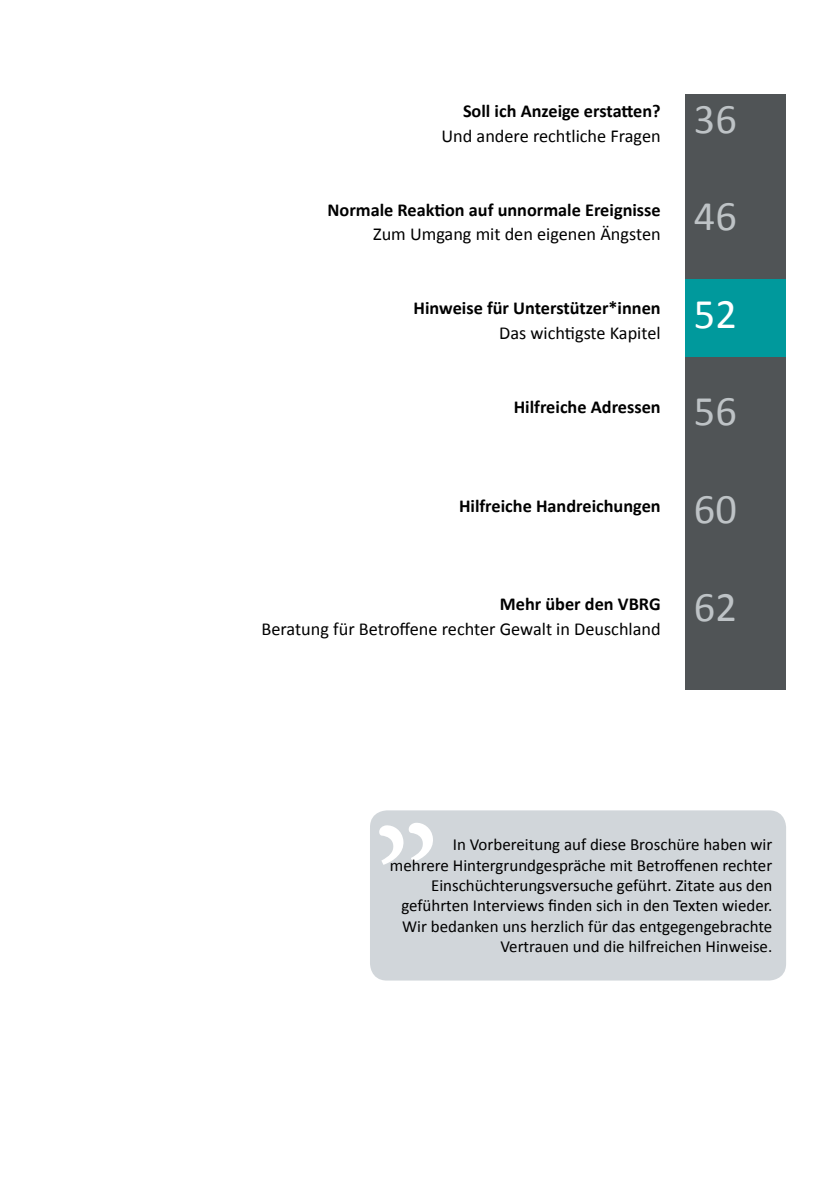
<style>
.page{position:relative;width:840px;height:1191px;background:#fff}
.page>*{position:absolute;margin:0;border:0;box-sizing:border-box;transform-origin:0 0}
.t1{font:42.2px "Calibri";color:#bec3c6}
.t2{font:42.2px "Calibri";color:#fff}
.t3{font:700 18.2px "Calibri";color:#000}
.t4{font:18.2px "Calibri";color:#000}
.t5{font:17px/20.2px "Calibri";color:#000;text-align:right}
</style>
<div class="page">
<div style="left:370px;top:810px;width:415px;height:170px;background:#d1d6da;border-radius:17px"></div>
<div style="left:685px;top:94px;width:100px;height:595px;background:#505456"></div>
<div style="left:685px;top:279px;width:100px;height:77px;background:#00999c"></div>
<p class="t3" style="left:462px;top:99px;width:199px">Soll ich Anzeige erstatten?</p>
<p class="t4" style="left:441px;top:124px;width:220px">Und andere rechtliche Fragen</p>
<p class="t3" style="left:327px;top:198px;width:334px">Normale Reaktion auf unnormale Ereignisse</p>
<p class="t4" style="left:373px;top:223px;width:289px">Zum Umgang mit den eigenen Ängsten</p>
<p class="t3" style="left:413px;top:297px;width:248px">Hinweise für Unterstützer*innen</p>
<p class="t4" style="left:499px;top:321px;width:163px">Das wichtigste Kapitel</p>
<p class="t3" style="left:513px;top:395px;width:148px">Hilfreiche Adressen</p>
<p class="t3" style="left:458px;top:494px;width:203px">Hilfreiche Handreichungen</p>
<p class="t3" style="left:499px;top:593px;width:162px">Mehr über den VBRG</p>
<p class="t4" style="left:261px;top:617px;width:400px">Beratung für Betroffene rechter Gewalt in Deuschland</p>
<h1 class="t1" style="left:693px;top:93px;width:44px">36</h1>
<h1 class="t1" style="left:693px;top:190px;width:44px">46</h1>
<h1 class="t2" style="left:693px;top:288px;width:44px">52</h1>
<h1 class="t1" style="left:693px;top:385px;width:44px">56</h1>
<h1 class="t1" style="left:693px;top:483px;width:44px">60</h1>
<h1 class="t1" style="left:693px;top:580px;width:44px">62</h1>
<p class="t5" style="left:390px;top:833px;width:383px">In Vorbereitung auf diese Broschüre haben wir mehrere Hintergrundgespräche mit Betroffenen rechter Einschüchterungsversuche geführt. Zitate aus den geführten Interviews finden sich in den Texten wieder.<br>Wir bedanken uns herzlich für das entgegengebrachte Vertrauen und die hilfreichen Hinweise.</p>
</div>
